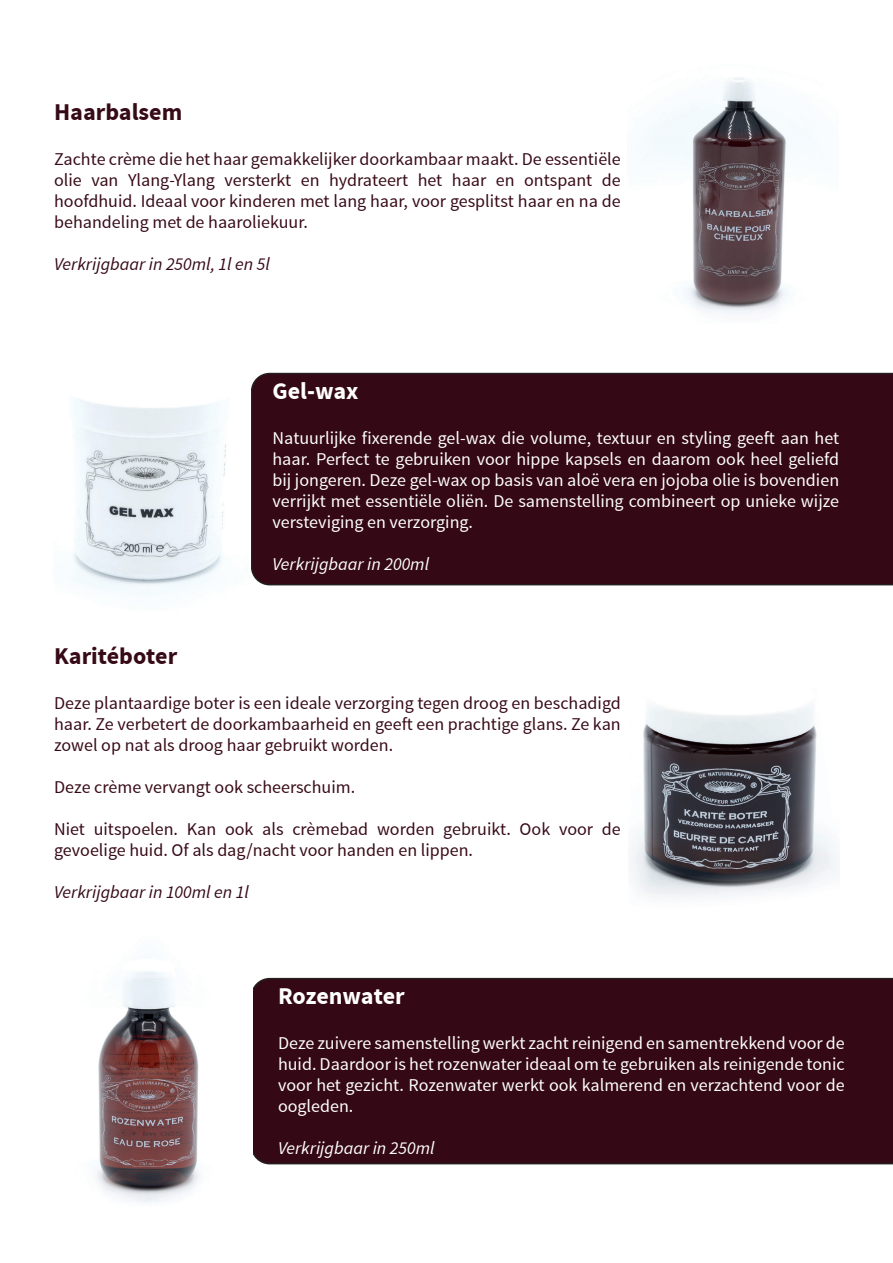
<style>
.page{position:relative;width:893px;height:1263px;background:#fff}
.page>*{position:absolute;margin:0;border:0;box-sizing:border-box;transform-origin:0 0}
.t1{font:700 24px "Source Sans Pro";color:#370a17}
.t2{font:700 24px "Source Sans Pro";color:#fff}
.t3{font:18px/21px "Source Sans Pro";color:#370a17;text-align:justify}
.t4{font:18px/21px "Source Sans Pro";color:#fff;text-align:justify}
.t5{font:italic 18px "Source Sans Pro";color:#370a17}
.t6{font:italic 18px "Source Sans Pro";color:#fff}
</style>
<div class="page">
<div style="left:253px;top:978px;width:640px;height:186px;background:#340814"></div>
<div style="left:251px;top:373px;width:642px;height:212px;background:#340814"></div>
<img style="left:638px;top:78px;width:187px;height:237px">
<img style="left:68px;top:398px;width:158px;height:198px">
<img style="left:631px;top:706px;width:208px;height:193px">
<img style="left:95px;top:953px;width:105px;height:251px">
<h1 class="t1" style="left:54px;top:99px;width:130px">Haarbalsem</h1>
<p class="t3" style="left:54px;top:149px;width:568px">Zachte crème die het haar gemakkelijker doorkambaar maakt. De essentiële olie van Ylang-Ylang versterkt en hydrateert het haar en ontspant de hoofdhuid. Ideaal voor kinderen met lang haar, voor gesplitst haar en na de behandeling met de haaroliekuur.</p>
<p class="t5" style="left:54px;top:255px;width:217px">Verkrijgbaar in 250ml, 1l en 5l</p>
<h1 class="t2" style="left:273px;top:377px;width:88px">Gel-wax</h1>
<p class="t4" style="left:273px;top:428px;width:568px">Natuurlijke fixerende gel-wax die volume, textuur en styling geeft aan het haar. Perfect te gebruiken voor hippe kapsels en daarom ook heel geliefd bij jongeren. Deze gel-wax op basis van aloë vera en jojoba olie is bovendien verrijkt met essentiële oliën. De samenstelling combineert op unieke wijze versteviging en verzorging.</p>
<p class="t6" style="left:273px;top:554px;width:158px">Verkrijgbaar in 200ml</p>
<h1 class="t1" style="left:54px;top:642px;width:125px">Karitéboter</h1>
<p class="t3" style="left:54px;top:692px;width:568px">Deze plantaardige boter is een ideale verzorging tegen droog en beschadigd haar. Ze verbetert de doorkambaarheid en geeft een prachtige glans. Ze kan zowel op nat als droog haar gebruikt worden.</p>
<p class="t3" style="left:54px;top:776px;width:303px">Deze crème vervangt ook scheerschuim.</p>
<p class="t3" style="left:54px;top:818px;width:568px">Niet uitspoelen. Kan ook als crèmebad worden gebruikt. Ook voor de gevoelige huid. Of als dag/nacht voor handen en lippen.</p>
<p class="t5" style="left:54px;top:882px;width:196px">Verkrijgbaar in 100ml en 1l</p>
<h1 class="t2" style="left:278px;top:982px;width:128px">Rozenwater</h1>
<p class="t4" style="left:278px;top:1033px;width:568px">Deze zuivere samenstelling werkt zacht reinigend en samentrekkend voor de huid. Daardoor is het rozenwater ideaal om te gebruiken als reinigende tonic voor het gezicht. Rozenwater werkt ook kalmerend en verzachtend voor de oogleden.</p>
<p class="t6" style="left:278px;top:1138px;width:158px">Verkrijgbaar in 250ml</p>
</div>
